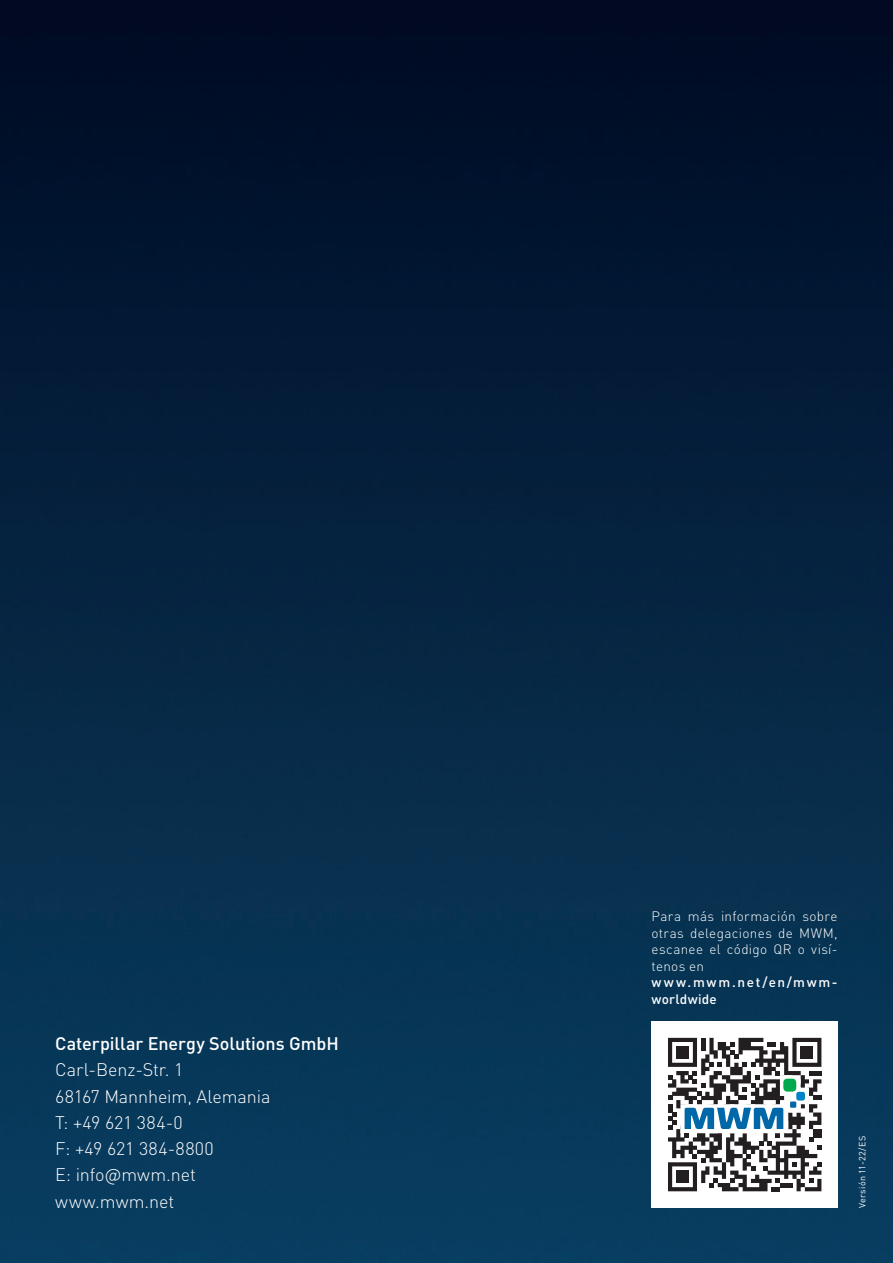
<style>
.page{position:relative;width:893px;height:1263px;background:#fff}
.page>*{position:absolute;margin:0;border:0;box-sizing:border-box;transform-origin:0 0}
.t1{font:300 18px/26.2px "DIN Pro";letter-spacing:-.01em;color:#fff}
.t2{font:500 18px "DIN Pro";letter-spacing:-.005em;color:#fff}
.t3{font:300 13.5px/16.5px "DIN Pro";letter-spacing:.025em;color:#fff;text-align:justify}
.t4{font:500 13.5px/16.5px "DIN Pro";letter-spacing:.115em;color:#fff}
.t5{font:9px "DIN Pro";letter-spacing:.025em;color:#fff}
</style>
<div class="page">
<img style="left:0;top:0;width:893px;height:1263px">
<div style="left:651px;top:1021px;width:187px;height:187px;background:#fff"></div>
<svg style="left:668px;top:1038px;width:153px;height:153px"></svg>
<div style="left:790px;top:1101px;width:6px;height:7px;background:#0068a9"></div>
<div style="left:796px;top:1092px;width:9px;height:8px;background:#0082c8;border-radius:3px"></div>
<div style="left:783px;top:1079px;width:13px;height:12px;background:#00a94e;border-radius:4px"></div>
<p class="t2" style="left:55px;top:1031px;width:285px">Caterpillar Energy Solutions GmbH</p>
<p class="t1" style="left:55px;top:1056px;width:217px">Carl-Benz-Str. 1<br>68167 Mannheim, Alemania<br>T: +49 621 384-0<br>F: +49 621 384-8800<br>E: info@mwm.net www.mwm.net</p>
<p class="t3" style="left:651px;top:907px;width:188px">Para más información sobre otras delegaciones de MWM, escanee el código QR o visí&shy;tenos en</p>
<p class="t4" style="left:651px;top:973px;width:188px">www.mwm.net/en/mwm&shy;worldwide</p>
<p class="t5" style="left:856px;top:1208px;width:73px;rotate:-90deg">Versión 11-22/ES</p>
</div>
